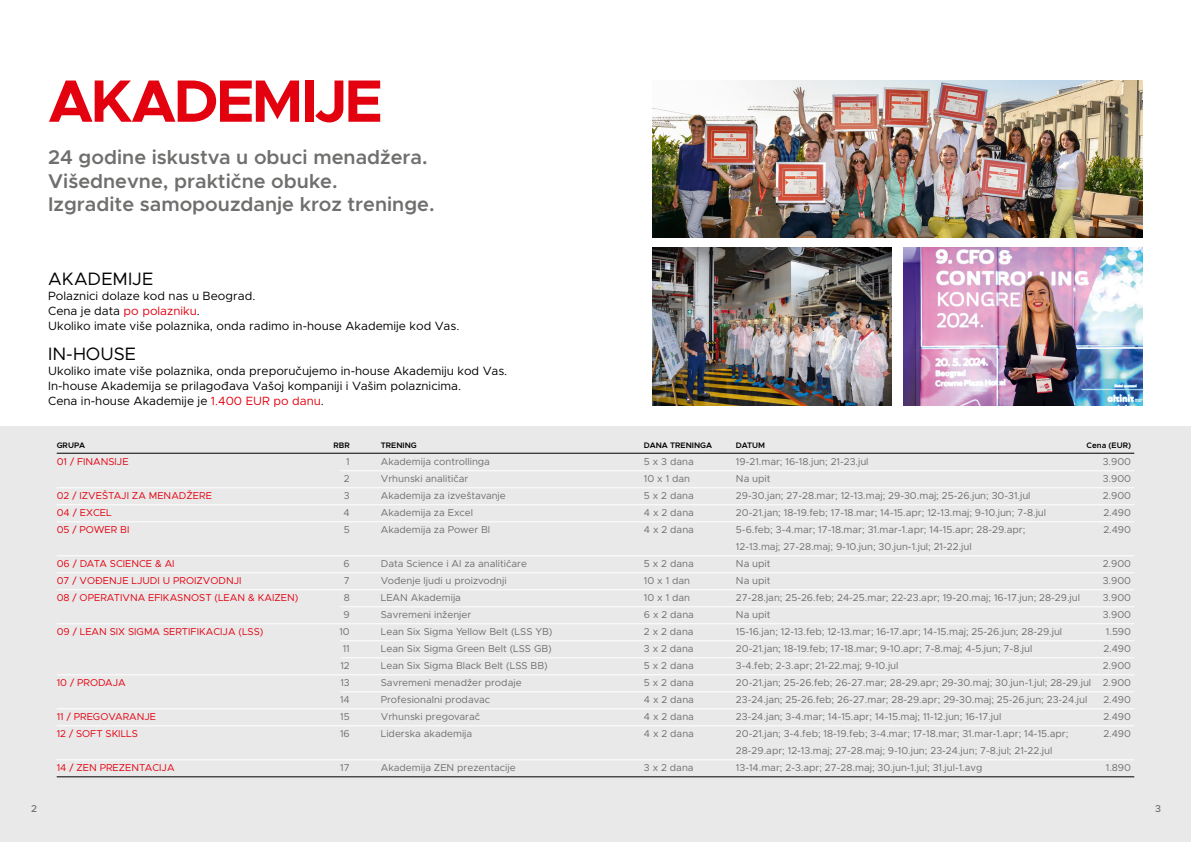
<style>
.page{position:relative;width:1191px;height:842px;background:#fff}
.page>*{position:absolute;margin:0;border:0;box-sizing:border-box;transform-origin:0 0}
.t1{font:700 60px "Metropolis";letter-spacing:-.05em;color:#e3000f}
.t2{font:600 19.9px/23.7px "Metropolis";color:#6f6f6e}
.t3{font:18px "Metropolis";color:#000}
.t4{font:12px/15px "Metropolis";color:#000}
.t5{font:10px "Metropolis";color:#6f6f6e}
.t6{font:10px "Metropolis";color:#e3000f}
.t7{font:500 10px "Metropolis";color:#6f6f6e}
.t8{font:600 8px "Metropolis";color:#000}
.s1{color:#e3000f}
</style>
<div class="page">
<div style="left:0;top:427px;width:1191px;height:415px;background:#e9e9e9"></div>
<hr style="left:57px;top:453px;width:1077px;height:1px;background:#000">
<hr style="left:340px;top:470px;width:794px;height:1px;background:#fff">
<hr style="left:57px;top:487px;width:1077px;height:1px;background:#fff">
<hr style="left:57px;top:504px;width:1077px;height:1px;background:#fff">
<hr style="left:57px;top:521px;width:1077px;height:1px;background:#fff">
<hr style="left:57px;top:555px;width:1077px;height:1px;background:#fff">
<hr style="left:57px;top:572px;width:1077px;height:1px;background:#fff">
<hr style="left:57px;top:589px;width:1077px;height:1px;background:#fff">
<hr style="left:340px;top:606px;width:794px;height:1px;background:#fff">
<hr style="left:57px;top:623px;width:1077px;height:1px;background:#fff">
<hr style="left:340px;top:640px;width:794px;height:1px;background:#fff">
<hr style="left:340px;top:657px;width:794px;height:1px;background:#fff">
<hr style="left:57px;top:674px;width:1077px;height:1px;background:#fff">
<hr style="left:340px;top:691px;width:794px;height:1px;background:#fff">
<hr style="left:57px;top:708px;width:1077px;height:1px;background:#fff">
<hr style="left:57px;top:725px;width:1077px;height:1px;background:#fff">
<hr style="left:57px;top:759px;width:1077px;height:1px;background:#fff">
<hr style="left:57px;top:776px;width:1077px;height:1px;background:#000">
<img style="left:652px;top:80px;width:490px;height:158px">
<img style="left:652px;top:248px;width:240px;height:157px">
<img style="left:903px;top:248px;width:239px;height:157px">
<h1 class="t1" style="left:48px;top:63px;width:336px">AKADEMIJE</h1>
<h2 class="t2" style="left:48px;top:145px;width:388px">24 godine iskustva u obuci menadžera.<br>Višednevne, praktične obuke.<br>Izgradite samopouzdanje kroz treninge.</h2>
<h3 class="t3" style="left:48px;top:268px;width:107px">AKADEMIJE</h3>
<p class="t4" style="left:48px;top:289px;width:413px">Polaznici dolaze kod nas u Beograd.<br>Cena je data <span class="s1">po polazniku</span>.<br>Ukoliko imate više polaznika, onda radimo in-house Akademije kod Vas.</p>
<h3 class="t3" style="left:48px;top:343px;width:90px">IN-HOUSE</h3>
<p class="t4" style="left:48px;top:364px;width:460px">Ukoliko imate više polaznika, onda preporučujemo in-house Akademiju kod Vas.<br>In-house Akademija se prilagođava Vašoj kompaniji i Vašim polaznicima.<br>Cena in-house Akademije je <span class="s1">1.400 EUR po danu</span>.</p>
<p class="t8" style="left:57px;top:440px;width:30px">GRUPA</p>
<p class="t8" style="left:333px;top:440px;width:18px">RBR</p>
<p class="t8" style="left:381px;top:440px;width:37px">TRENING</p>
<p class="t8" style="left:644px;top:440px;width:70px">DANA TRENINGA</p>
<p class="t8" style="left:736px;top:440px;width:31px">DATUM</p>
<p class="t8" style="left:1086px;top:440px;width:46px">Cena (EUR)</p>
<p class="t6" style="left:57px;top:455px;width:73px">01 / FINANSIJE</p>
<p class="t5" style="left:346px;top:455px;width:5px">1</p>
<p class="t5" style="left:381px;top:455px;width:111px">Akademija controllinga</p>
<p class="t5" style="left:644px;top:455px;width:51px">5 x 3 dana</p>
<p class="t5" style="left:736px;top:455px;width:134px">19-21.mar; 16-18.jun; 21-23.jul</p>
<p class="t5" style="left:1102px;top:455px;width:30px">3.900</p>
<p class="t5" style="left:344px;top:472px;width:7px">2</p>
<p class="t5" style="left:381px;top:472px;width:89px">Vrhunski analitičar</p>
<p class="t5" style="left:644px;top:472px;width:48px">10 x 1 dan</p>
<p class="t5" style="left:736px;top:472px;width:36px">Na upit</p>
<p class="t5" style="left:1102px;top:472px;width:30px">3.900</p>
<p class="t6" style="left:57px;top:489px;width:157px">02 / IZVEŠTAJI ZA MENADŽERE</p>
<p class="t5" style="left:344px;top:489px;width:7px">3</p>
<p class="t5" style="left:381px;top:489px;width:126px">Akademija za izveštavanje</p>
<p class="t5" style="left:644px;top:489px;width:51px">5 x 2 dana</p>
<p class="t5" style="left:736px;top:489px;width:296px">29-30.jan; 27-28.mar; 12-13.maj; 29-30.maj; 25-26.jun; 30-31.jul</p>
<p class="t5" style="left:1102px;top:489px;width:30px">2.900</p>
<p class="t6" style="left:57px;top:506px;width:56px">04 / EXCEL</p>
<p class="t5" style="left:343px;top:506px;width:8px">4</p>
<p class="t5" style="left:381px;top:506px;width:94px">Akademija za Excel</p>
<p class="t5" style="left:644px;top:506px;width:52px">4 x 2 dana</p>
<p class="t5" style="left:736px;top:506px;width:312px">20-21.jan; 18-19.feb; 17-18.mar; 14-15.apr; 12-13.maj; 9-10.jun; 7-8.jul</p>
<p class="t5" style="left:1103px;top:506px;width:29px">2.490</p>
<p class="t6" style="left:57px;top:523px;width:74px">05 / POWER BI</p>
<p class="t5" style="left:344px;top:523px;width:7px">5</p>
<p class="t5" style="left:381px;top:523px;width:111px">Akademija za Power BI</p>
<p class="t5" style="left:644px;top:523px;width:52px">4 x 2 dana</p>
<p class="t5" style="left:736px;top:523px;width:291px">5-6.feb; 3-4.mar; 17-18.mar; 31.mar-1.apr; 14-15.apr; 28-29.apr;</p>
<p class="t5" style="left:1103px;top:523px;width:29px">2.490</p>
<p class="t5" style="left:736px;top:540px;width:237px">12-13.maj; 27-28.maj; 9-10.jun; 30.jun-1.jul; 21-22.jul</p>
<p class="t6" style="left:57px;top:557px;width:119px">06 / DATA SCIENCE &amp; AI</p>
<p class="t5" style="left:343px;top:557px;width:8px">6</p>
<p class="t5" style="left:381px;top:557px;width:148px">Data Science i AI za analitičare</p>
<p class="t5" style="left:644px;top:557px;width:51px">5 x 2 dana</p>
<p class="t5" style="left:736px;top:557px;width:36px">Na upit</p>
<p class="t5" style="left:1102px;top:557px;width:30px">2.900</p>
<p class="t6" style="left:57px;top:574px;width:186px">07 / VOĐENJE LJUDI U PROIZVODNJI</p>
<p class="t5" style="left:344px;top:574px;width:7px">7</p>
<p class="t5" style="left:381px;top:574px;width:127px">Vođenje ljudi u proizvodnji</p>
<p class="t5" style="left:644px;top:574px;width:48px">10 x 1 dan</p>
<p class="t5" style="left:736px;top:574px;width:36px">Na upit</p>
<p class="t5" style="left:1102px;top:574px;width:30px">3.900</p>
<p class="t6" style="left:57px;top:591px;width:243px">08 / OPERATIVNA EFIKASNOST (LEAN &amp; KAIZEN)</p>
<p class="t5" style="left:344px;top:591px;width:8px">8</p>
<p class="t5" style="left:381px;top:591px;width:82px">LEAN Akademija</p>
<p class="t5" style="left:644px;top:591px;width:48px">10 x 1 dan</p>
<p class="t5" style="left:736px;top:591px;width:345px">27-28.jan; 25-26.feb; 24-25.mar; 22-23.apr; 19-20.maj; 16-17.jun; 28-29.jul</p>
<p class="t5" style="left:1102px;top:591px;width:30px">3.900</p>
<p class="t5" style="left:343px;top:608px;width:8px">9</p>
<p class="t5" style="left:381px;top:608px;width:92px">Savremeni inženjer</p>
<p class="t5" style="left:644px;top:608px;width:52px">6 x 2 dana</p>
<p class="t5" style="left:736px;top:608px;width:36px">Na upit</p>
<p class="t5" style="left:1102px;top:608px;width:30px">3.900</p>
<p class="t6" style="left:57px;top:625px;width:208px">09 / LEAN SIX SIGMA SERTIFIKACIJA (LSS)</p>
<p class="t5" style="left:339px;top:625px;width:12px">10</p>
<p class="t5" style="left:381px;top:625px;width:173px">Lean Six Sigma Yellow Belt (LSS YB)</p>
<p class="t5" style="left:644px;top:625px;width:51px">2 x 2 dana</p>
<p class="t5" style="left:736px;top:625px;width:328px">15-16.jan; 12-13.feb; 12-13.mar; 16-17.apr; 14-15.maj; 25-26.jun; 28-29.jul</p>
<p class="t5" style="left:1106px;top:625px;width:27px">1.590</p>
<p class="t5" style="left:343px;top:642px;width:9px">11</p>
<p class="t5" style="left:381px;top:642px;width:172px">Lean Six Sigma Green Belt (LSS GB)</p>
<p class="t5" style="left:644px;top:642px;width:51px">3 x 2 dana</p>
<p class="t5" style="left:736px;top:642px;width:298px">20-21.jan; 18-19.feb; 17-18.mar; 9-10.apr; 7-8.maj; 4-5.jun; 7-8.jul</p>
<p class="t5" style="left:1103px;top:642px;width:29px">2.490</p>
<p class="t5" style="left:340px;top:659px;width:11px">12</p>
<p class="t5" style="left:381px;top:659px;width:168px">Lean Six Sigma Black Belt (LSS BB)</p>
<p class="t5" style="left:644px;top:659px;width:51px">5 x 2 dana</p>
<p class="t5" style="left:736px;top:659px;width:164px">3-4.feb; 2-3.apr; 21-22.maj; 9-10.jul</p>
<p class="t5" style="left:1102px;top:659px;width:30px">2.900</p>
<p class="t6" style="left:57px;top:676px;width:70px">10 / PRODAJA</p>
<p class="t5" style="left:340px;top:676px;width:11px">13</p>
<p class="t5" style="left:381px;top:676px;width:142px">Savremeni menadžer prodaje</p>
<p class="t5" style="left:644px;top:676px;width:51px">5 x 2 dana</p>
<p class="t5" style="left:736px;top:676px;width:396px">20-21.jan; 25-26.feb; 26-27.mar; 28-29.apr; 29-30.maj; 30.jun-1.jul; 28-29.jul 2.900</p>
<p class="t5" style="left:340px;top:693px;width:11px">14</p>
<p class="t5" style="left:381px;top:693px;width:111px">Profesionalni prodavac</p>
<p class="t5" style="left:644px;top:693px;width:52px">4 x 2 dana</p>
<p class="t5" style="left:736px;top:693px;width:353px">23-24.jan; 25-26.feb; 26-27.mar; 28-29.apr; 29-30.maj; 25-26.jun; 23-24.jul</p>
<p class="t5" style="left:1103px;top:693px;width:29px">2.490</p>
<p class="t6" style="left:57px;top:710px;width:101px">11 / PREGOVARANJE</p>
<p class="t5" style="left:340px;top:710px;width:11px">15</p>
<p class="t5" style="left:381px;top:710px;width:101px">Vrhunski pregovarač</p>
<p class="t5" style="left:644px;top:710px;width:52px">4 x 2 dana</p>
<p class="t5" style="left:736px;top:710px;width:267px">23-24.jan; 3-4.mar; 14-15.apr; 14-15.maj; 11-12.jun; 16-17.jul</p>
<p class="t5" style="left:1103px;top:710px;width:29px">2.490</p>
<p class="t6" style="left:57px;top:727px;width:83px">12 / SOFT SKILLS</p>
<p class="t5" style="left:340px;top:727px;width:11px">16</p>
<p class="t5" style="left:381px;top:727px;width:93px">Liderska akademija</p>
<p class="t5" style="left:644px;top:727px;width:52px">4 x 2 dana</p>
<p class="t5" style="left:736px;top:727px;width:334px">20-21.jan; 3-4.feb; 18-19.feb; 3-4.mar; 17-18.mar; 31.mar-1.apr; 14-15.apr;</p>
<p class="t5" style="left:1103px;top:727px;width:29px">2.490</p>
<p class="t5" style="left:736px;top:744px;width:318px">28-29.apr; 12-13.maj; 27-28.maj; 9-10.jun; 23-24.jun; 7-8.jul; 21-22.jul</p>
<p class="t6" style="left:57px;top:761px;width:119px">14 / ZEN PREZENTACIJA</p>
<p class="t5" style="left:340px;top:761px;width:11px">17</p>
<p class="t5" style="left:381px;top:761px;width:136px">Akademija ZEN prezentacije</p>
<p class="t5" style="left:644px;top:761px;width:51px">3 x 2 dana</p>
<p class="t5" style="left:736px;top:761px;width:248px">13-14.mar; 2-3.apr; 27-28.maj; 30.jun-1.jul; 31.jul-1.avg</p>
<p class="t5" style="left:1105px;top:761px;width:27px">1.890</p>
<p class="t7" style="left:31px;top:803px;width:7px">2</p>
<p class="t7" style="left:1155px;top:803px;width:7px">3</p>
</div>
